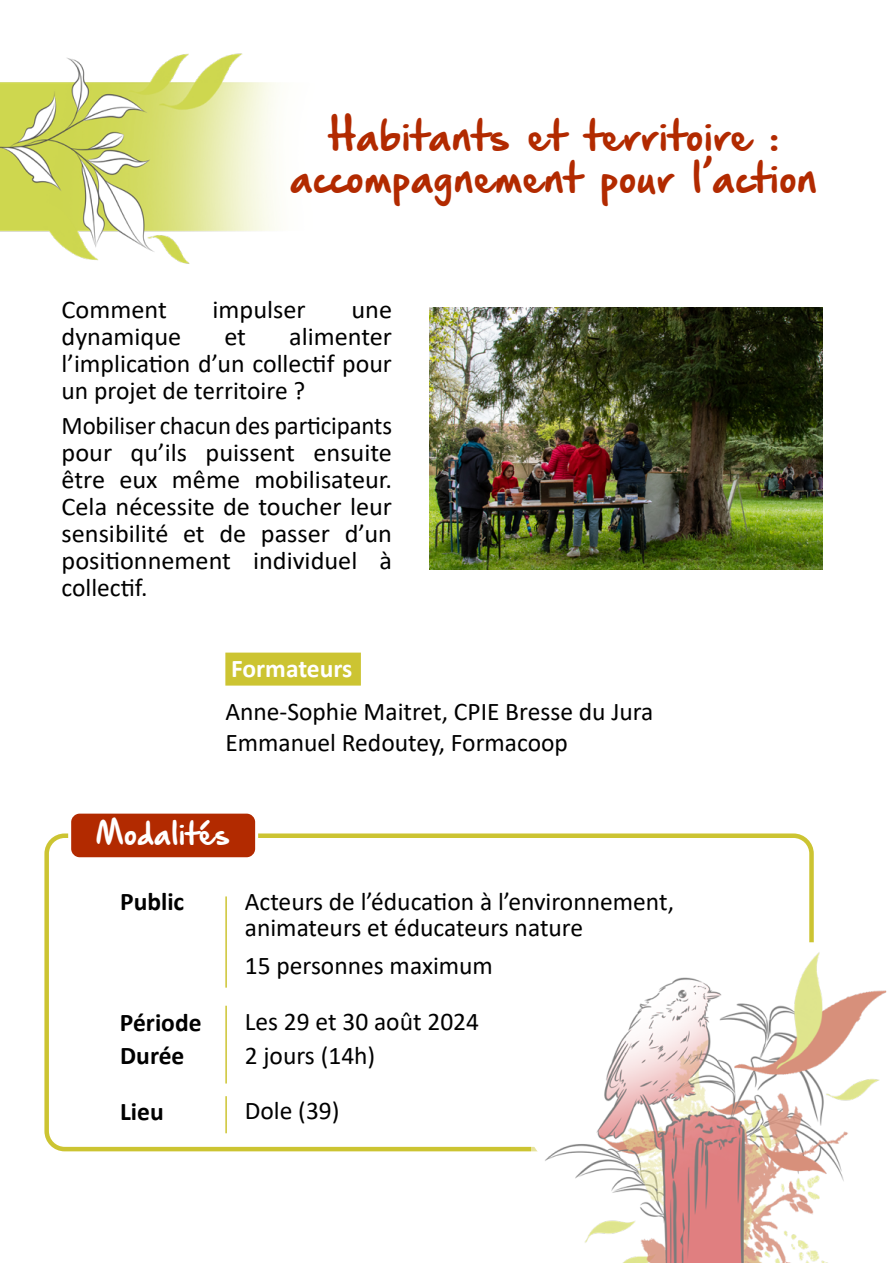
<style>
.page{position:relative;width:893px;height:1263px;background:#fff}
.page>*{position:absolute;margin:0;border:0;box-sizing:border-box;transform-origin:0 0}
.t1{font:36px/42px "Hand Of Sean Demo";color:#b22a00;text-align:center}
.t2{font:27px "Hand Of Sean Demo";color:#fff}
.t3{font:25.5px/27px "Calibri";color:#000}
.t4{font:700 25.5px/33.2px "Calibri";color:#000}
.t5{font:700 25.5px "Calibri";color:#fff}
</style>
<div class="page">
<img style="left:0;top:53px;width:279px;height:211px">
<div style="left:44px;top:833px;width:770px;height:318px;border:4px solid #ccc432;border-radius:18px"></div>
<div style="left:70px;top:812px;width:187px;height:47px;background:#b22a00;border-radius:10px"></div>
<div style="left:68px;top:811px;width:190px;height:49px;border:3px solid #fff;border-radius:10px"></div>
<div style="left:225px;top:653px;width:136px;height:33px;background:#ccc432"></div>
<hr style="left:225px;top:896px;width:2px;height:92px;background:#ccc432">
<hr style="left:225px;top:1006px;width:2px;height:77px;background:#ccc432">
<hr style="left:225px;top:1096px;width:2px;height:37px;background:#ccc432">
<img style="left:531px;top:943px;width:356px;height:320px">
<img style="left:429px;top:307px;width:394px;height:262px">
<h1 class="t1" style="left:290px;top:117px;width:529px">Habitants et territoire : accompagnement pour l’action</h1>
<p class="t3" style="left:62px;top:295px;width:107px">Comment</p>
<p class="t3" style="left:213px;top:295px;width:95px">impulser</p>
<p class="t3" style="left:351px;top:295px;width:42px">une</p>
<p class="t3" style="left:62px;top:322px;width:121px">dynamique</p>
<p class="t3" style="left:224px;top:322px;width:23px">et</p>
<p class="t3" style="left:62px;top:322px;width:332px;text-align:justify;text-indent:228px">alimenter l’implication d’un collectif pour un projet de territoire ?</p>
<p class="t3" style="left:62px;top:412px;width:332px;text-align:justify">Mobiliser chacun des participants pour qu’ils puissent ensuite être eux même mobilisateur.<br>Cela nécessite de toucher leur sensibilité et de passer d’un positionnement individuel à collectif.</p>
<p class="t5" style="left:231px;top:651px;width:123px">Formateurs</p>
<p class="t3" style="left:225px;top:696px;width:430px;line-height:30.6px">Anne-Sophie Maitret, CPIE Bresse du Jura<br>Emmanuel Redoutey, Formacoop</p>
<p class="t2" style="left:96px;top:820px;width:135px">Modalités</p>
<p class="t4" style="left:120px;top:885px;width:66px">Public</p>
<p class="t3" style="left:245px;top:888px;width:431px;line-height:25.5px">Acteurs de l’éducation à l’environnement, animateurs et éducateurs nature</p>
<p class="t3" style="left:245px;top:951px;width:250px">15 personnes maximum</p>
<p class="t4" style="left:120px;top:1005px;width:83px">Période<br>Durée</p>
<p class="t3" style="left:245px;top:1004px;width:236px;line-height:34px">Les 29 et 30 août 2024<br>2 jours (14h)</p>
<p class="t4" style="left:120px;top:1094px;width:45px">Lieu</p>
<p class="t3" style="left:245px;top:1097px;width:96px">Dole (39)</p>
</div>
